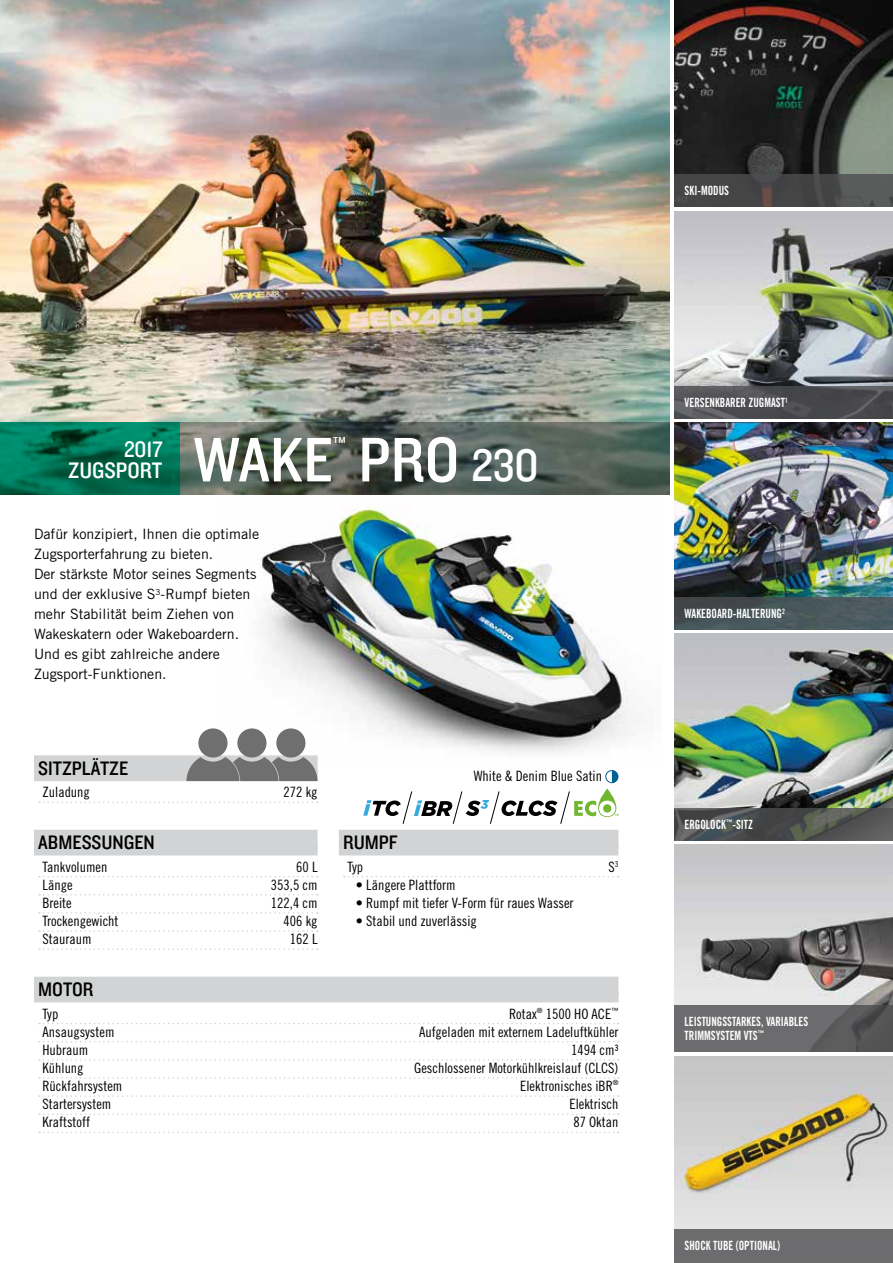
<style>
.page{position:relative;width:893px;height:1263px;background:#fff}
.page>*{position:absolute;margin:0;border:0;box-sizing:border-box;transform-origin:0 0}
.t1{font:65.25px "Knockout 30 Junior Welterwt";color:#fff}
.t2{font:23.25px/21px "Knockout 30 Junior Welterwt";color:#fff;text-align:right}
.t3{font:20.25px "Knockout 30 Junior Welterwt";color:#000}
.t4{font:19.65px "Knockout 30 Junior Welterwt";color:#fff}
.t5{font:14.25px "Trade Gothic LT Std Cn 18";color:#000}
.t6{font:14.25px/20px "Trade Gothic LT Std";color:#000}
.t7{font:12.75px/14.1px "Trade Gothic LT Std Bd Cn 20";color:#fff;scale:.86 1}
.s1{font-size:47.25px}
</style>
<div class="page">
<img style="left:258px;top:507px;width:373px;height:245px">
<img style="left:674px;top:0;width:219px;height:175px">
<img style="left:674px;top:211px;width:219px;height:175px">
<img style="left:674px;top:422px;width:219px;height:175px">
<img style="left:674px;top:634px;width:219px;height:174px">
<img style="left:674px;top:845px;width:219px;height:160px">
<img style="left:674px;top:1056px;width:219px;height:173px">
<svg style="left:674px;top:175px;width:219px;height:32px;background:#4a4a4b"></svg>
<svg style="left:674px;top:386px;width:219px;height:32px;background:#4e4f52"></svg>
<div style="left:674px;top:597px;width:219px;height:32px;background:linear-gradient(to right,#424b4e,#4e5f64)"></div>
<svg style="left:674px;top:808px;width:219px;height:32px;background:#505251"></svg>
<svg style="left:674px;top:1005px;width:219px;height:47px;background:#656567"></svg>
<div style="left:674px;top:1229px;width:219px;height:34px;background:#6c6c6e"></div>
<div style="left:34px;top:755px;width:284px;height:20px;background:#d1d3d4"></div>
<div style="left:34px;top:771px;width:284px;height:10px;background:#d1d3d4"></div>
<svg style="left:39px;top:801px;width:279px;height:2px"></svg>
<svg style="left:363px;top:791px;width:255px;height:33px"></svg>
<div style="left:34px;top:830px;width:284px;height:19px;background:#d1d3d4"></div>
<div style="left:34px;top:845px;width:284px;height:10px;background:#d1d3d4"></div>
<svg style="left:39px;top:876px;width:279px;height:1px"></svg>
<svg style="left:39px;top:894px;width:279px;height:1px"></svg>
<svg style="left:39px;top:912px;width:279px;height:2px"></svg>
<svg style="left:39px;top:930px;width:279px;height:2px"></svg>
<svg style="left:39px;top:948px;width:279px;height:2px"></svg>
<div style="left:339px;top:830px;width:279px;height:19px;background:#d1d3d4"></div>
<div style="left:339px;top:845px;width:279px;height:10px;background:#d1d3d4"></div>
<svg style="left:344px;top:876px;width:275px;height:1px"></svg>
<div style="left:34px;top:977px;width:584px;height:19px;background:#d1d3d4"></div>
<div style="left:34px;top:992px;width:584px;height:10px;background:#d1d3d4"></div>
<svg style="left:39px;top:1023px;width:580px;height:1px"></svg>
<svg style="left:39px;top:1041px;width:580px;height:1px"></svg>
<svg style="left:39px;top:1059px;width:580px;height:1px"></svg>
<svg style="left:39px;top:1077px;width:580px;height:2px"></svg>
<svg style="left:39px;top:1095px;width:580px;height:2px"></svg>
<svg style="left:39px;top:1113px;width:580px;height:2px"></svg>
<svg style="left:39px;top:1132px;width:580px;height:1px"></svg>
<svg style="left:186px;top:728px;width:132px;height:53px"></svg>
<svg style="left:605px;top:770px;width:13px;height:13px"></svg>
<img style="left:0;top:0;width:670px;height:422px">
<svg style="left:0;top:422px;width:180px;height:73px;background:#007355"></svg>
<svg style="left:180px;top:422px;width:490px;height:73px;background:#535f57"></svg>
<p class="t7" style="left:685px;top:184px;width:53px">SKI-MODUS</p>
<h2 class="t2" style="left:68px;top:438px;width:96px">2017<br>ZUGSPORT</h2>
<h3 class="t4" style="left:333px;top:430px;width:15px">™</h3>
<h1 class="t1" style="left:193px;top:416px;width:347px">WAKE PRO <span class="s1">230</span></h1>
<p class="t6" style="left:34px;top:524px;width:227px">Dafür konzipiert, Ihnen die optimale<br>Zugsporterfahrung zu bieten.<br>Der stärkste Motor seines Segments und der exklusive S<sup>3</sup>-Rumpf bieten mehr Stabilität beim Ziehen von<br>Wakeskatern oder Wakeboardern.<br>Und es gibt zahlreiche andere<br>Zugsport-Funktionen.</p>
<h3 class="t3" style="left:38px;top:754px;width:92px">SITZPLÄTZE</h3>
<p class="t5" style="left:43px;top:784px;width:49px">Zuladung</p>
<p class="t5" style="left:284px;top:784px;width:36px">272 kg</p>
<h3 class="t3" style="left:38px;top:829px;width:118px">ABMESSUNGEN</h3>
<p class="t5" style="left:43px;top:858px;width:66px">Tankvolumen</p>
<p class="t5" style="left:296px;top:858px;width:23px">60 L</p>
<p class="t5" style="left:43px;top:876px;width:32px">Länge</p>
<p class="t5" style="left:271px;top:876px;width:48px">353,5 cm</p>
<p class="t5" style="left:43px;top:894px;width:31px">Breite</p>
<p class="t5" style="left:271px;top:894px;width:48px">122,4 cm</p>
<p class="t5" style="left:43px;top:912px;width:78px">Trockengewicht</p>
<p class="t5" style="left:284px;top:912px;width:36px">406 kg</p>
<p class="t5" style="left:43px;top:931px;width:51px">Stauraum</p>
<p class="t5" style="left:290px;top:931px;width:29px">162 L</p>
<p class="t5" style="left:474px;top:767px;width:130px">White &amp; Denim Blue Satin</p>
<h3 class="t3" style="left:343px;top:829px;width:56px">RUMPF</h3>
<p class="t5" style="left:347px;top:858px;width:17px">Typ</p>
<p class="t5" style="left:608px;top:858px;width:12px">S<sup>3</sup></p>
<p class="t5" style="left:356px;top:876px;width:101px">• Längere Plattform</p>
<p class="t5" style="left:356px;top:894px;width:219px">• Rumpf mit tiefer V-Form für raues Wasser</p>
<p class="t5" style="left:356px;top:912px;width:123px">• Stabil und zuverlässig</p>
<h3 class="t3" style="left:38px;top:976px;width:57px">MOTOR</h3>
<p class="t5" style="left:43px;top:1005px;width:17px">Typ</p>
<p class="t5" style="left:509px;top:1005px;width:111px">Rotax<sup>®</sup> 1500 HO ACE<sup>™</sup></p>
<p class="t5" style="left:43px;top:1023px;width:74px">Ansaugsystem</p>
<p class="t5" style="left:419px;top:1023px;width:201px">Aufgeladen mit externem Ladeluftkühler</p>
<p class="t5" style="left:43px;top:1041px;width:47px">Hubraum</p>
<p class="t5" style="left:571px;top:1041px;width:49px">1494 cm³</p>
<p class="t5" style="left:43px;top:1059px;width:43px">Kühlung</p>
<p class="t5" style="left:414px;top:1059px;width:206px">Geschlossener Motorkühlkreislauf (CLCS)</p>
<p class="t5" style="left:43px;top:1077px;width:81px">Rückfahrsystem</p>
<p class="t5" style="left:520px;top:1077px;width:100px">Elektronisches iBR<sup>®</sup></p>
<p class="t5" style="left:43px;top:1096px;width:70px">Startersystem</p>
<p class="t5" style="left:569px;top:1096px;width:51px">Elektrisch</p>
<p class="t5" style="left:43px;top:1114px;width:49px">Kraftstoff</p>
<p class="t5" style="left:573px;top:1114px;width:47px">87 Oktan</p>
<p class="t7" style="left:685px;top:395px;width:122px">VERSENKBARER ZUGMAST<sup>1</sup></p>
<p class="t7" style="left:685px;top:606px;width:118px">WAKEBOARD-HALTERUNG<sup>2</sup></p>
<p class="t7" style="left:685px;top:817px;width:81px">ERGOLOCK<sup>™</sup>-SITZ</p>
<p class="t7" style="left:685px;top:1014px;width:145px">LEISTUNGSSTARKES, VARIABLES<br>TRIMMSYSTEM VTS<sup>™</sup></p>
<p class="t7" style="left:685px;top:1238px;width:113px">SHOCK TUBE (OPTIONAL)</p>
</div>
